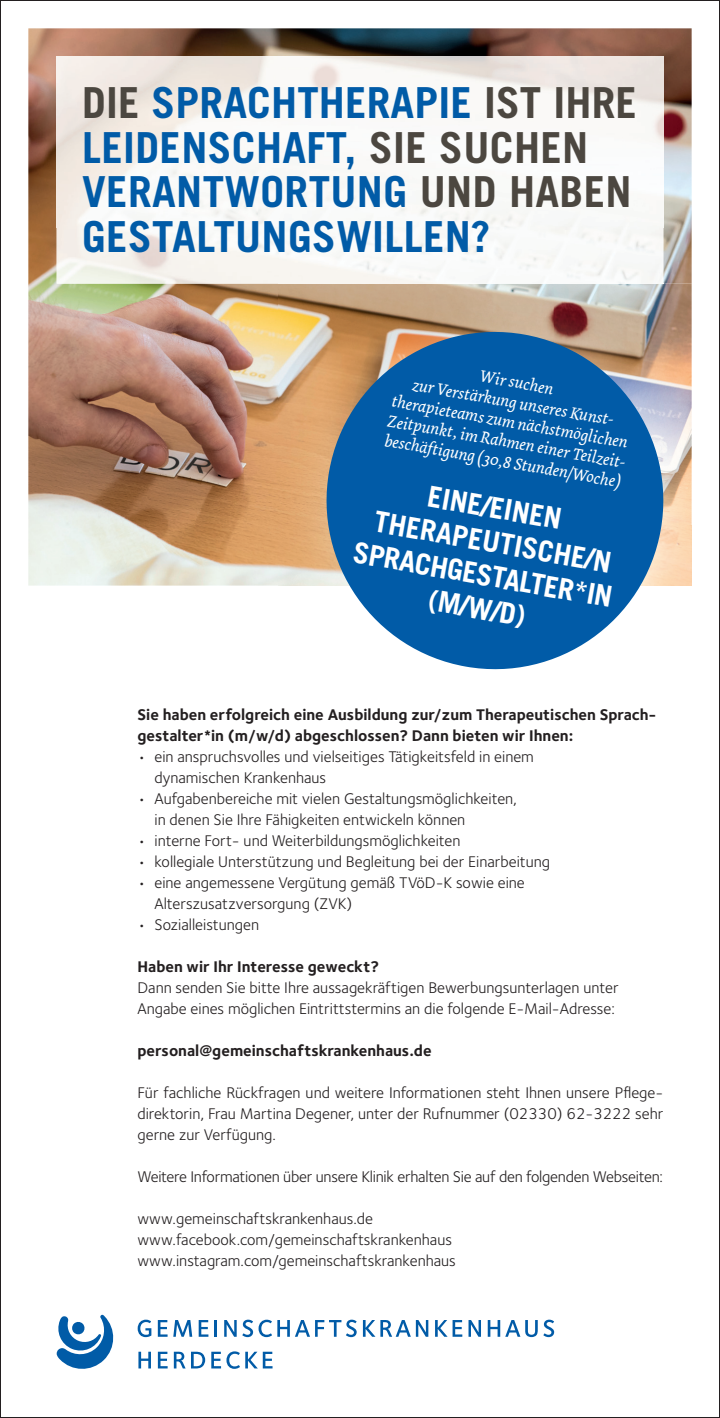
<style>
.page{position:relative;width:720px;height:1418px;background:#fff}
.page>*{position:absolute;margin:0;border:0;box-sizing:border-box;transform-origin:0 0}
.t1{font:700 42.8px/44.6px "Trade Gothic";letter-spacing:.01em;color:#015ba7}
.t2{font:700 29px/34px "Trade Gothic";color:#fff;text-align:center}
.t3{font:italic 17px/20px "Dolly";color:#fff;text-align:center}
.t4{font:16px/21px "Foundry Sterling";color:#231f20}
.t5{font:700 16px/21px "Foundry Sterling";color:#231f20}
.s1{color:#4c4740}
</style>
<div class="page">
<img style="left:28px;top:28px;width:664px;height:557px">
<img style="left:57px;top:57px;width:606px;height:226px">
<svg style="left:138px;top:1351px;width:13px;height:17px"></svg>
<svg style="left:158px;top:1351px;width:10px;height:17px"></svg>
<svg style="left:174px;top:1351px;width:31px;height:17px"></svg>
<svg style="left:211px;top:1351px;width:62px;height:17px"></svg>
<svg style="left:138px;top:1319px;width:13px;height:18px"></svg>
<svg style="left:158px;top:1320px;width:34px;height:16px"></svg>
<svg style="left:199px;top:1320px;width:9px;height:16px"></svg>
<svg style="left:215px;top:1320px;width:2px;height:16px"></svg>
<svg style="left:224px;top:1319px;width:29px;height:18px"></svg>
<svg style="left:259px;top:1319px;width:98px;height:18px"></svg>
<svg style="left:363px;top:1320px;width:65px;height:16px"></svg>
<svg style="left:435px;top:1320px;width:27px;height:16px"></svg>
<svg style="left:469px;top:1320px;width:12px;height:16px"></svg>
<svg style="left:488px;top:1319px;width:66px;height:18px"></svg>
<svg style="left:56px;top:1314px;width:58px;height:55px"></svg>
<img style="left:278px;top:283px;width:414px;height:302px">
<img style="left:278px;top:283px;width:385px;height:1px">
<svg style="left:313px;top:318px;width:364px;height:352px;background:#437ba9"></svg>
<h1 class="t1" style="left:82px;top:80px;width:556px"><span class="s1">DIE</span> SPRACHTHERAPIE <span class="s1">IST IHRE<br></span>LEIDENSCHAFT, <span class="s1">SIE SUCHEN<br></span>VERANTWORTUNG <span class="s1">UND HABEN<br></span>GESTALTUNGSWILLEN?</h1>
<p class="t3" style="left:400px;top:351px;width:246px;rotate:10deg">Wir suchen<br>zur Verstärkung unseres Kunst&shy;therapieteams zum nächstmöglichen<br>Zeitpunkt, im Rahmen einer Teilzeit&shy;beschäftigung (30,8 Stunden/Woche)</p>
<h2 class="t2" style="left:369px;top:467px;width:264px;rotate:10deg">EINE/EINEN<br>THERAPEUTISCHE/N<br>SPRACHGESTALTER*IN (M/W/D)</h2>
<p class="t5" style="left:137px;top:704px;width:521px">Sie haben erfolgreich eine Ausbildung zur/zum Therapeutischen Sprach&shy;gestalter*in (m/w/d) abgeschlossen? Dann bieten wir Ihnen:</p>
<p class="t4" style="left:154px;top:746px;width:381px;text-indent:-17px">• ein anspruchsvolles und vielseitiges Tätigkeitsfeld in einem dynamischen Krankenhaus</p>
<p class="t4" style="left:154px;top:788px;width:364px;text-indent:-17px">• Aufgabenbereiche mit vielen Gestaltungsmöglichkeiten, in denen Sie Ihre Fähigkeiten entwickeln können</p>
<p class="t4" style="left:137px;top:830px;width:325px">• interne Fort- und Weiterbildungsmöglichkeiten</p>
<p class="t4" style="left:137px;top:851px;width:414px">• kollegiale Unterstützung und Begleitung bei der Einarbeitung</p>
<p class="t4" style="left:154px;top:872px;width:372px;text-indent:-17px">• eine angemessene Vergütung gemäß TVöD-K sowie eine<br>Alterszusatzversorgung (ZVK)</p>
<p class="t4" style="left:137px;top:914px;width:123px">• Sozialleistungen</p>
<p class="t5" style="left:137px;top:956px;width:243px">Haben wir Ihr Interesse geweckt?</p>
<p class="t4" style="left:137px;top:977px;width:483px">Dann senden Sie bitte Ihre aussagekräftigen Bewerbungsunterlagen unter<br>Angabe eines möglichen Eintrittstermins an die folgende E-Mail-Adresse:</p>
<p class="t5" style="left:137px;top:1040px;width:296px">personal@gemeinschaftskrankenhaus.de</p>
<p class="t4" style="left:137px;top:1082px;width:527px;text-align:justify">Für fachliche Rückfragen und weitere Informationen steht Ihnen unsere Pflege&shy;direktorin, Frau Martina Degener, unter der Rufnummer (02330) 62-3222 sehr gerne zur Verfügung.</p>
<p class="t4" style="left:137px;top:1166px;width:527px">Weitere Informationen über unsere Klinik erhalten Sie auf den folgenden Webseiten:</p>
<p class="t4" style="left:137px;top:1208px;width:320px">www.gemeinschaftskrankenhaus.de www.facebook.com/gemeinschaftskrankenhaus www.instagram.com/gemeinschaftskrankenhaus</p>
</div>
